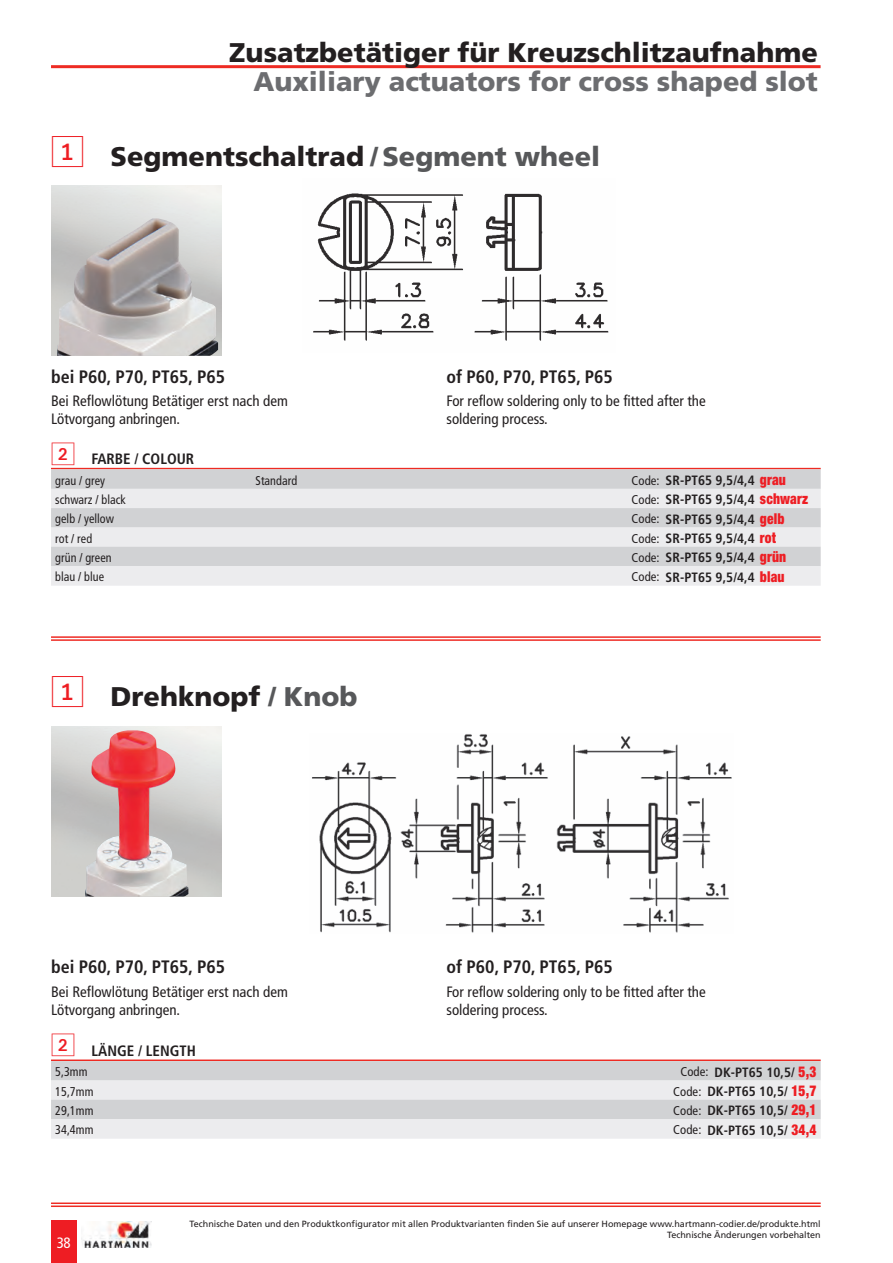
<style>
.page{position:relative;width:893px;height:1263px;background:#fff}
.page>*{position:absolute;margin:0;border:0;box-sizing:border-box;transform-origin:0 0}
.t1{font:900 27px "Frutiger LT";color:#231f20}
.t2{font:900 27px "Frutiger LT";color:#6c6d70}
.t3{font:700 condensed 18px "Frutiger LT";color:#231f20}
.t4{font:condensed 15px/18px "Frutiger LT";color:#231f20}
.t5{font:700 condensed 15px "Frutiger LT";color:#231f20}
.t6{font:condensed 15px "Frutiger LT";color:#fff}
.t7{font:700 condensed 13.5px "Frutiger LT";letter-spacing:.005em;color:#231f20}
.t8{font:condensed 12.75px "Frutiger LT";letter-spacing:.005em;color:#231f20;scale:.95 1}
.t9{font:9px/10.8px "Frutiger LT";color:#231f20;text-align:right}
.s1{color:#57585a}
.s2{font-weight:400;font-size:12.75px}
.s3{font-family:"Helvetica Neue LT";font-weight:900;font-size:15px;color:#ee1d23}
</style>
<div class="page">
<div style="left:51px;top:1220px;width:26px;height:43px;background:#ee1d23"></div>
<img style="left:82px;top:1222px;width:69px;height:26px">
<hr style="left:51px;top:636px;width:770px;height:2px;background:#ee2b23">
<hr style="left:51px;top:639px;width:770px;height:2px;background:#ee2b23">
<hr style="left:51px;top:1202px;width:770px;height:2px;background:#ee2b23">
<hr style="left:51px;top:1205px;width:770px;height:2px;background:#ee2b23">
<hr style="left:51px;top:65px;width:770px;height:3px;background:#ee2b23">
<img style="left:313px;top:193px;width:296px;height:148px">
<img style="left:57px;top:218px;width:161px;height:138px">
<hr style="left:51px;top:468px;width:770px;height:1px;background:#ee2b23">
<div style="left:51px;top:469px;width:770px;height:20px;background:#d1d2d4"></div>
<div style="left:51px;top:489px;width:770px;height:19px;background:#ececee"></div>
<div style="left:51px;top:508px;width:770px;height:20px;background:#d1d2d4"></div>
<div style="left:51px;top:527px;width:770px;height:20px;background:#ececee"></div>
<div style="left:51px;top:547px;width:770px;height:19px;background:#d1d2d4"></div>
<div style="left:51px;top:566px;width:770px;height:20px;background:#ececee"></div>
<img style="left:312px;top:734px;width:420px;height:199px">
<img style="left:86px;top:896px;width:99px;height:1px">
<img style="left:85px;top:730px;width:103px;height:166px">
<hr style="left:51px;top:1059px;width:770px;height:2px;background:#ee2b23">
<div style="left:51px;top:1061px;width:770px;height:19px;background:#d1d2d4"></div>
<div style="left:51px;top:1080px;width:770px;height:20px;background:#ececee"></div>
<div style="left:51px;top:1100px;width:770px;height:19px;background:#d1d2d4"></div>
<div style="left:51px;top:1119px;width:770px;height:20px;background:#ececee"></div>
<h1 class="t1" style="left:229px;top:41px;width:590px">Zusatzbetätiger für Kreuzschlitzaufnahme</h1>
<h1 class="t2" style="left:253px;top:70px;width:566px">Auxiliary actuators for cross shaped slot</h1>
<h1 class="t1" style="left:111px;top:145px;width:491px">Segmentschaltrad <span class="s1">/ Segment wheel</span></h1>
<p class="t3" style="left:51px;top:369px;width:176px">bei P60, P70, PT65, P65</p>
<p class="t4" style="left:51px;top:393px;width:238px">Bei Reflowlötung Betätiger erst nach dem<br>Lötvorgang anbringen.</p>
<p class="t3" style="left:446px;top:369px;width:168px">of P60, P70, PT65, P65</p>
<p class="t4" style="left:446px;top:393px;width:261px">For reflow soldering only to be fitted after the soldering process.</p>
<p class="t5" style="left:51px;top:453px;width:145px"><sup>-</sup> FARBE / COLOUR</p>
<p class="t8" style="left:55px;top:475px;width:54px">grau / grey</p>
<p class="t8" style="left:256px;top:475px;width:45px">Standard</p>
<p class="t7" style="left:632px;top:475px;width:156px"><span class="s2">Code:</span> SR-PT65 9,5/4,4 <span class="s3">grau</span></p>
<p class="t8" style="left:55px;top:494px;width:76px">schwarz / black</p>
<p class="t7" style="left:632px;top:494px;width:178px"><span class="s2">Code:</span> SR-PT65 9,5/4,4 <span class="s3">schwarz</span></p>
<p class="t8" style="left:55px;top:514px;width:63px">gelb / yellow</p>
<p class="t7" style="left:632px;top:514px;width:154px"><span class="s2">Code:</span> SR-PT65 9,5/4,4 <span class="s3">gelb</span></p>
<p class="t8" style="left:55px;top:533px;width:40px">rot / red</p>
<p class="t7" style="left:632px;top:533px;width:146px"><span class="s2">Code:</span> SR-PT65 9,5/4,4 <span class="s3">rot</span></p>
<p class="t8" style="left:55px;top:552px;width:61px">grün / green</p>
<p class="t7" style="left:632px;top:552px;width:156px"><span class="s2">Code:</span> SR-PT65 9,5/4,4 <span class="s3">grün</span></p>
<p class="t8" style="left:55px;top:572px;width:53px">blau / blue</p>
<p class="t7" style="left:632px;top:572px;width:155px"><span class="s2">Code:</span> SR-PT65 9,5/4,4 <span class="s3">blau</span></p>
<h1 class="t1" style="left:111px;top:686px;width:248px">Drehknopf <span class="s1">/ Knob</span></h1>
<p class="t3" style="left:51px;top:960px;width:176px">bei P60, P70, PT65, P65</p>
<p class="t4" style="left:51px;top:984px;width:238px">Bei Reflowlötung Betätiger erst nach dem<br>Lötvorgang anbringen.</p>
<p class="t3" style="left:446px;top:960px;width:168px">of P60, P70, PT65, P65</p>
<p class="t4" style="left:446px;top:984px;width:261px">For reflow soldering only to be fitted after the soldering process.</p>
<p class="t5" style="left:51px;top:1045px;width:146px"><sup>-</sup> LÄNGE / LENGTH</p>
<p class="t8" style="left:55px;top:1067px;width:35px">5,3mm</p>
<p class="t7" style="left:680px;top:1067px;width:137px"><span class="s2">Code:</span> DK-PT65 10,5/ <span class="s3">5,3</span></p>
<p class="t8" style="left:55px;top:1086px;width:42px">15,7mm</p>
<p class="t7" style="left:673px;top:1086px;width:145px"><span class="s2">Code:</span> DK-PT65 10,5/ <span class="s3">15,7</span></p>
<p class="t8" style="left:55px;top:1105px;width:42px">29,1mm</p>
<p class="t7" style="left:673px;top:1105px;width:145px"><span class="s2">Code:</span> DK-PT65 10,5/ <span class="s3">29,1</span></p>
<p class="t8" style="left:55px;top:1125px;width:42px">34,4mm</p>
<p class="t7" style="left:673px;top:1125px;width:145px"><span class="s2">Code:</span> DK-PT65 10,5/ <span class="s3">34,4</span></p>
<p class="t6" style="left:57px;top:1237px;width:15px">38</p>
<p class="t9" style="left:190px;top:1219px;width:633px">Technische Daten und den Produktkonfigurator mit allen Produktvarianten finden Sie auf unserer Homepage www.hartmann-codier.de/produkte.html<br>Technische Änderungen vorbehalten</p>
</div>
